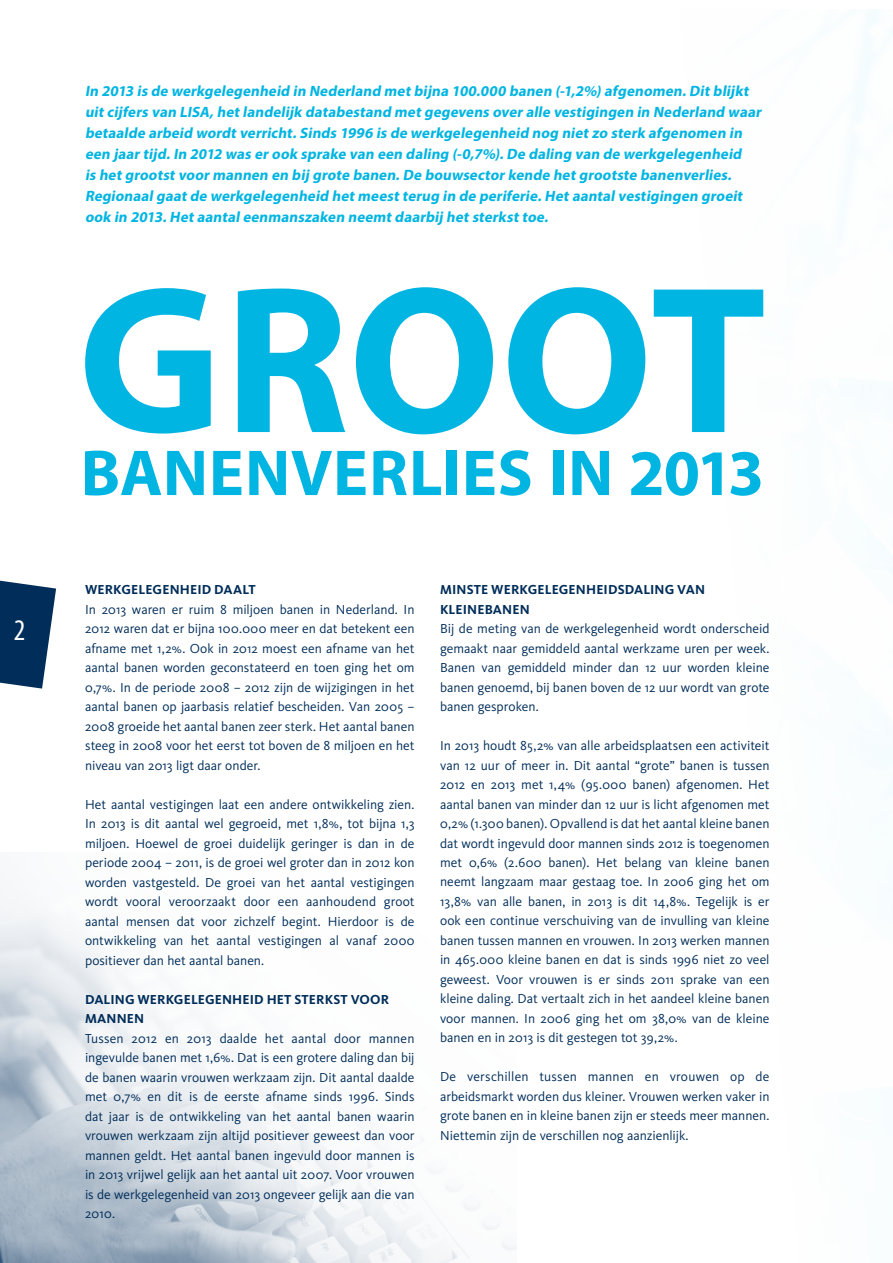
<style>
.page{position:relative;width:893px;height:1263px;background:#fff}
.page>*{position:absolute;margin:0;border:0;box-sizing:border-box;transform-origin:0 0}
.t1{font:700 211.35px "Myriad Pro";color:#00b5e2}
.t2{font:700 65.4px "Myriad Pro";letter-spacing:.01em;color:#00b5e2}
.t3{font:condensed 30px "Myriad Pro";color:#fff}
.t4{font:italic 700 15px/21px "Myriad Pro";letter-spacing:.01em;color:#00b5e2}
.t5{font:13.5px/19.5px "Kievit";color:#002d59;text-align:justify}
.t6{font:700 13.5px/19.5px "Kievit";letter-spacing:.01em;color:#002d59}
</style>
<div class="page">
<img style="left:0;top:898px;width:517px;height:365px">
<svg style="left:0;top:580px;width:56px;height:109px"></svg>
<h3 class="t3" style="left:14px;top:612px;width:13px">2</h3>
<p class="t4" style="left:85px;top:80px;width:680px">In 2013 is de werkgelegenheid in Nederland met bijna 100.000 banen (-1,2%)afgenomen.Dit blijkt uit cijfers van LISA,het landelijk databestand met gegevens over alle vestigingen in Nederland waar betaalde arbeid wordt verricht.Sinds 1996 is de werkgelegenheid nog niet zo sterk afgenomen in een jaar tijd.In 2012 was er ook sprake van een daling (-0,7%).De daling van de werkgelegenheid<br>is het grootst voor mannen en bij grote banen.De bouwsector kende het grootste banenverlies.<br>Regionaalgaat de werkgelegenheid het meest terug in de periferie.Het aantalvestigingen groeit ook in 2013.Het aantaleenmanszaken neemt daarbij het sterkst toe.</p>
<h1 class="t1" style="left:78px;top:223px;width:690px">GROOT</h1>
<h2 class="t2" style="left:81px;top:430px;width:685px">BANENVERLIES IN 2013</h2>
<p class="t6" style="left:85px;top:580px;width:172px">WERKGELEGENHEID DAALT</p>
<p class="t5" style="left:85px;top:600px;width:331px">In 2013 waren er ruim 8 miljoen banen in Nederland. In 2012 waren dat er bijna 100.000 meer en dat betekent een afname met 1,2%. Ook in 2012 moest een afname van het aantal banen worden geconstateerd en toen ging het om 0,7%. In de periode 2008 – 2012 zijn de wijzigingen in het aantal banen op jaarbasis relatief bescheiden. Van 2005 – 2008 groeide het aantal banen zeer sterk. Het aantal banen steeg in 2008 voor het eerst tot boven de 8 miljoen en het niveau van 2013 ligt daar onder.</p>
<p class="t5" style="left:85px;top:794px;width:331px">Het aantal vestigingen laat een andere ontwikkeling zien.<br>In 2013 is dit aantal wel gegroeid, met 1,8%, tot bijna 1,3 miljoen. Hoewel de groei duidelijk geringer is dan in de periode 2004 – 2011, is de groei wel groter dan in 2012 kon worden vastgesteld. De groei van het aantal vestigingen wordt vooral veroorzaakt door een aanhoudend groot aantal mensen dat voor zichzelf begint. Hierdoor is de ontwikkeling van het aantal vestigingen al vanaf 2000 positiever dan het aantal banen.</p>
<p class="t6" style="left:85px;top:989px;width:305px">DALING WERKGELEGENHEID HET STERKST VOOR<br>MANNEN</p>
<p class="t5" style="left:85px;top:1028px;width:331px">Tussen 2012 en 2013 daalde het aantal door mannen ingevulde banen met 1,6%. Dat is een grotere daling dan bij de banen waarin vrouwen werkzaam zijn. Dit aantal daalde met 0,7% en dit is de eerste afname sinds 1996. Sinds dat jaar is de ontwikkeling van het aantal banen waarin vrouwen werkzaam zijn altijd positiever geweest dan voor mannen geldt. Het aantal banen ingevuld door mannen is in 2013 vrijwel gelijk aan het aantal uit 2007. Voor vrouwen is de werkgelegenheid van 2013 ongeveer gelijk aan die van 2010.</p>
<p class="t6" style="left:440px;top:580px;width:266px">MINSTE WERKGELEGENHEIDSDALING VAN<br>KLEINEBANEN</p>
<p class="t5" style="left:440px;top:619px;width:331px">Bij de meting van de werkgelegenheid wordt onderscheid gemaakt naar gemiddeld aantal werkzame uren per week.<br>Banen van gemiddeld minder dan 12 uur worden kleine banen genoemd, bij banen boven de 12 uur wordt van grote banen gesproken.</p>
<p class="t5" style="left:440px;top:736px;width:331px">In 2013 houdt 85,2% van alle arbeidsplaatsen een activiteit van 12 uur of meer in. Dit aantal “grote” banen is tussen 2012 en 2013 met 1,4% (95.000 banen) afgenomen. Het aantal banen van minder dan 12 uur is licht afgenomen met 0,2% (1.300 banen). Opvallend is dat het aantal kleine banen dat wordt ingevuld door mannen sinds 2012 is toegenomen met 0,6% (2.600 banen). Het belang van kleine banen neemt langzaam maar gestaag toe. In 2006 ging het om 13,8% van alle banen, in 2013 is dit 14,8%. Tegelijk is er ook een continue verschuiving van de invulling van kleine banen tussen mannen en vrouwen. In 2013 werken mannen in 465.000 kleine banen en dat is sinds 1996 niet zo veel geweest. Voor vrouwen is er sinds 2011 sprake van een kleine daling. Dat vertaalt zich in het aandeel kleine banen voor mannen. In 2006 ging het om 38,0% van de kleine banen en in 2013 is dit gestegen tot 39,2%.</p>
<p class="t5" style="left:440px;top:1067px;width:331px">De verschillen tussen mannen en vrouwen op de arbeidsmarkt worden dus kleiner. Vrouwen werken vaker in grote banen en in kleine banen zijn er steeds meer mannen.<br>Niettemin zijn de verschillen nog aanzienlijk.</p>
</div>
